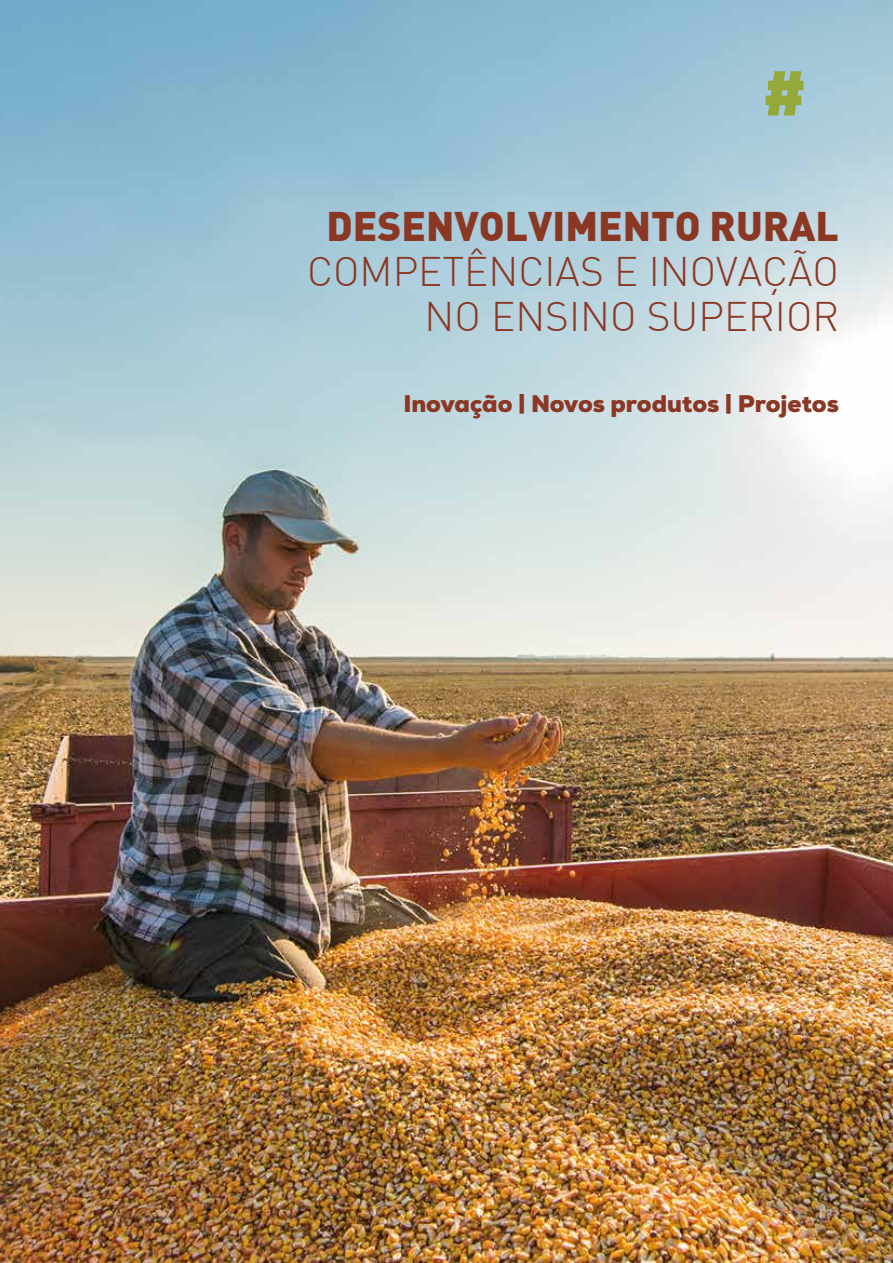
<style>
.page{position:relative;width:893px;height:1263px;background:#fff}
.page>*{position:absolute;margin:0;border:0;box-sizing:border-box;transform-origin:0 0}
.t1{font:900 61.5px "DIN Alternate";color:#95a93b}
.t2{font:300 40.5px/45px "DIN";color:#8a3824;text-align:right}
.t3{font:900 40.5px "DIN Alternate";color:#8a3824}
.t4{font:900 24px "Nexa";letter-spacing:-.005em;color:#8a3824}
</style>
<div class="page">
<img style="left:0;top:0;width:893px;height:1263px">
<h1 class="t1" style="left:763px;top:52px;width:45px">#</h1>
<p class="t3" style="left:326px;top:199px;width:514px">DESENVOLVIMENTO RURAL</p>
<p class="t2" style="left:307px;top:248px;width:533px">COMPETÊNCIAS E INOVAÇÃO<br>NO ENSINO SUPERIOR</p>
<p class="t4" style="left:403px;top:388px;width:437px">Inovação | Novos produtos | Projetos</p>
</div>
